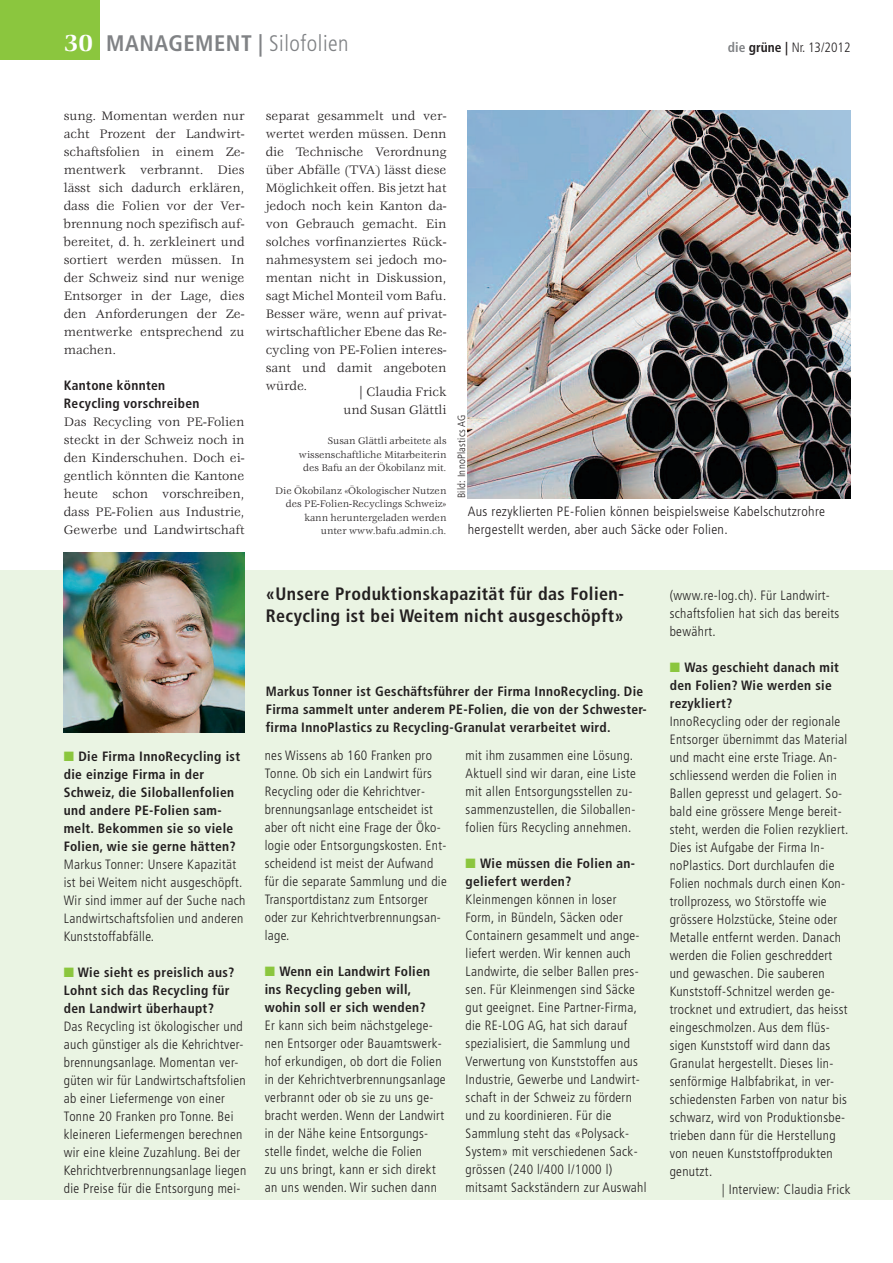
<style>
.page{position:relative;width:893px;height:1263px;background:#fff}
.page>*{position:absolute;margin:0;border:0;box-sizing:border-box;transform-origin:0 0}
.t1{font:700 condensed 22.5px "Frutiger";letter-spacing:.025em;color:#808285}
.t2{font:700 condensed 18px/21.6px "Frutiger";letter-spacing:.025em;color:#231f20}
.t3{font:300 condensed 13.5px/18px "Frutiger";letter-spacing:.025em;color:#231f20}
.t4{font:13.5px/18px "Veljovic";color:#231f20;text-align:justify}
.t5{font:700 condensed 13.5px/18px "Frutiger";letter-spacing:.025em;color:#231f20}
.t6{font:10.5px/13.5px "Veljovic";color:#231f20;text-align:right}
.t7{font:300 condensed 10.5px "Frutiger";letter-spacing:.025em;color:#231f20}
.s1{font-family:"Veljovic";font-stretch:normal;font-size:25.5px;color:#fff}
.s2{font-weight:300}
.s3{font-weight:700;color:#808285}
.s4{font-weight:700}
.s5{color:#8bc63e}
</style>
<div class="page">
<div style="left:0;top:0;width:100px;height:60px;background:#8bc63e"></div>
<img style="left:468px;top:111px;width:382px;height:387px">
<div style="left:0;top:570px;width:893px;height:630px;background:#eaf4e3"></div>
<img style="left:64px;top:552px;width:180px;height:180px">
<h1 class="t1" style="left:64px;top:34px;width:286px"><span class="s1">30</span> MANAGEMENT | <span class="s2">Silofolien</span></h1>
<p class="t3" style="left:728px;top:40px;width:124px"><span class="s3">die</span> <span class="s4">grüne |</span> Nr. 13/2012</p>
<p class="t4" style="left:64px;top:108px;width:182px">sung. Momentan werden nur acht Prozent der Landwirt&shy;schaftsfolien in einem Ze&shy;mentwerk verbrannt. Dies lässt sich dadurch erklären, dass die Folien vor der Ver&shy;brennung noch spezifisch auf&shy;bereitet, d. h. zerkleinert und sortiert werden müssen. In der Schweiz sind nur wenige Entsorger in der Lage, dies den Anforderungen der Ze&shy;mentwerke entsprechend zu machen.</p>
<p class="t5" style="left:64px;top:377px;width:137px">Kantone könnten<br>Recycling vorschreiben</p>
<p class="t4" style="left:64px;top:414px;width:182px">Das Recycling von PE-Folien steckt in der Schweiz noch in den Kinderschuhen. Doch ei&shy;gentlich könnten die Kantone heute schon vorschreiben, dass PE-Folien aus Industrie, Gewerbe und Landwirtschaft</p>
<p class="t4" style="left:266px;top:108px;width:182px">separat gesammelt und ver&shy;wertet werden müssen. Denn die Technische Verordnung über Abfälle (TVA) lässt diese Möglichkeit offen. Bis jetzt hat jedoch noch kein Kanton da&shy;von Gebrauch gemacht. Ein solches vorfinanziertes Rück&shy;nahmesystem sei jedoch mo&shy;mentan nicht in Diskussion, sagt Michel Monteil vom Bafu.<br>Besser wäre, wenn auf privat&shy;wirtschaftlicher Ebene das Re&shy;cycling von PE-Folien interes&shy;sant und damit angeboten würde.</p>
<p class="t4" style="left:343px;top:384px;width:105px;text-align:right">| Claudia Frick und Susan Glättli</p>
<p class="t6" style="left:299px;top:435px;width:149px">Susan Glättli arbeitete als wissenschaftliche Mitarbeiterin des Bafu an der Ökobilanz mit.</p>
<p class="t6" style="left:275px;top:484px;width:173px">Die Ökobilanz «Ökologischer Nutzen des PE-Folien-Recyclings Schweiz» kann heruntergeladen werden<br>unter www.bafu.admin.ch.</p>
<p class="t7" style="left:457px;top:498px;width:85px;rotate:-90deg">Bild: InnoPlastics AG</p>
<p class="t3" style="left:468px;top:503px;width:359px">Aus rezyklierten PE-Folien können beispielsweise Kabelschutzrohre hergestellt werden, aber auch Säcke oder Folien.</p>
<h2 class="t2" style="left:266px;top:584px;width:360px">«Unsere Produktionskapazität für das Folien-<br>Recycling ist bei Weitem nicht ausgeschöpft»</h2>
<p class="t5" style="left:64px;top:749px;width:178px"><span class="s5">■</span> Die Firma InnoRecycling ist die einzige Firma in der<br>Schweiz, die Siloballenfolien und andere PE-Folien sam&shy;melt. Bekommen sie so viele<br>Folien, wie sie gerne hätten?</p>
<p class="t3" style="left:64px;top:857px;width:183px">Markus Tonner: Unsere Kapazität ist bei Weitem nicht ausgeschöpft.<br>Wir sind immer auf der Suche nach<br>Landwirtschaftsfolien und anderen<br>Kunststoffabfälle.</p>
<p class="t5" style="left:64px;top:965px;width:172px"><span class="s5">■</span> Wie sieht es preislich aus?<br>Lohnt sich das Recycling für den Landwirt überhaupt?</p>
<p class="t3" style="left:64px;top:1019px;width:184px">Das Recycling ist ökologischer und auch günstiger als die Kehrichtver&shy;brennungsanlage. Momentan ver&shy;güten wir für Landwirtschaftsfolien ab einer Liefermenge von einer Tonne 20 Franken pro Tonne. Bei kleineren Liefermengen berechnen wir eine kleine Zuzahlung. Bei der Kehrichtverbrennungsanlage liegen die Preise für die Entsorgung mei-</p>
<p class="t5" style="left:266px;top:683px;width:383px">Markus Tonner ist Geschäftsführer der Firma InnoRecycling. Die<br>Firma sammelt unter anderem PE-Folien, die von der Schwester&shy;firma InnoPlastics zu Recycling-Granulat verarbeitet wird.</p>
<p class="t3" style="left:265px;top:748px;width:184px">nes Wissens ab 160 Franken pro<br>Tonne. Ob sich ein Landwirt fürs<br>Recycling oder die Kehrichtver&shy;brennungsanlage entscheidet ist aber oft nicht eine Frage der Öko&shy;logie oder Entsorgungskosten. Ent&shy;scheidend ist meist der Aufwand für die separate Sammlung und die<br>Transportdistanz zum Entsorger oder zur Kehrichtverbrennungsan&shy;lage.</p>
<p class="t5" style="left:265px;top:964px;width:167px"><span class="s5">■</span> Wenn ein Landwirt Folien ins Recycling geben will, wohin soll er sich wenden?</p>
<p class="t3" style="left:265px;top:1018px;width:182px">Er kann sich beim nächstgelege&shy;nen Entsorger oder Bauamtswerk&shy;hof erkundigen, ob dort die Folien in der Kehrichtverbrennungsanlage verbrannt oder ob sie zu uns ge&shy;bracht werden. Wenn der Landwirt in der Nähe keine Entsorgungs&shy;stelle findet, welche die Folien<br>zu uns bringt, kann er sich direkt an uns wenden. Wir suchen dann</p>
<p class="t3" style="left:466px;top:748px;width:172px">mit ihm zusammen eine Lösung.<br>Aktuell sind wir daran, eine Liste mit allen Entsorgungsstellen zu&shy;sammenzustellen, die Siloballen&shy;folien fürs Recycling annehmen.</p>
<p class="t5" style="left:466px;top:856px;width:171px"><span class="s5">■</span> Wie müssen die Folien an&shy;geliefert werden?</p>
<p class="t3" style="left:466px;top:892px;width:182px">Kleinmengen können in loser<br>Form, in Bündeln, Säcken oder<br>Containern gesammelt und ange&shy;liefert werden. Wir kennen auch<br>Landwirte, die selber Ballen pres&shy;sen. Für Kleinmengen sind Säcke gut geeignet. Eine Partner-Firma, die RE-LOG AG, hat sich darauf spezialisiert, die Sammlung und<br>Verwertung von Kunststoffen aus<br>Industrie, Gewerbe und Landwirt&shy;schaft in der Schweiz zu fördern und zu koordinieren. Für die<br>Sammlung steht das «Polysack-<br>System» mit verschiedenen Sack&shy;grössen (240 l/400 l/1000 l) mitsamt Sackständern zur Auswahl</p>
<p class="t3" style="left:670px;top:587px;width:171px">(www.re-log.ch). Für Landwirt&shy;schaftsfolien hat sich das bereits bewährt.</p>
<p class="t5" style="left:670px;top:659px;width:171px"><span class="s5">■</span> Was geschieht danach mit den Folien? Wie werden sie rezykliert?</p>
<p class="t3" style="left:670px;top:713px;width:180px">InnoRecycling oder der regionale<br>Entsorger übernimmt das Material und macht eine erste Triage. An&shy;schliessend werden die Folien in<br>Ballen gepresst und gelagert. So&shy;bald eine grössere Menge bereit&shy;steht, werden die Folien rezykliert.<br>Dies ist Aufgabe der Firma In&shy;noPlastics. Dort durchlaufen die<br>Folien nochmals durch einen Kon&shy;trollprozess, wo Störstoffe wie grössere Holzstücke, Steine oder<br>Metalle entfernt werden. Danach werden die Folien geschreddert und gewaschen. Die sauberen<br>Kunststoff-Schnitzel werden ge&shy;trocknet und extrudiert, das heisst eingeschmolzen. Aus dem flüs&shy;sigen Kunststoff wird dann das<br>Granulat hergestellt. Dieses lin&shy;senförmige Halbfabrikat, in ver&shy;schiedensten Farben von natur bis schwarz, wird von Produktionsbe&shy;trieben dann für die Herstellung von neuen Kunststoffprodukten genutzt.</p>
<p class="t3" style="left:722px;top:1181px;width:130px">| Interview: Claudia Frick</p>
</div>
